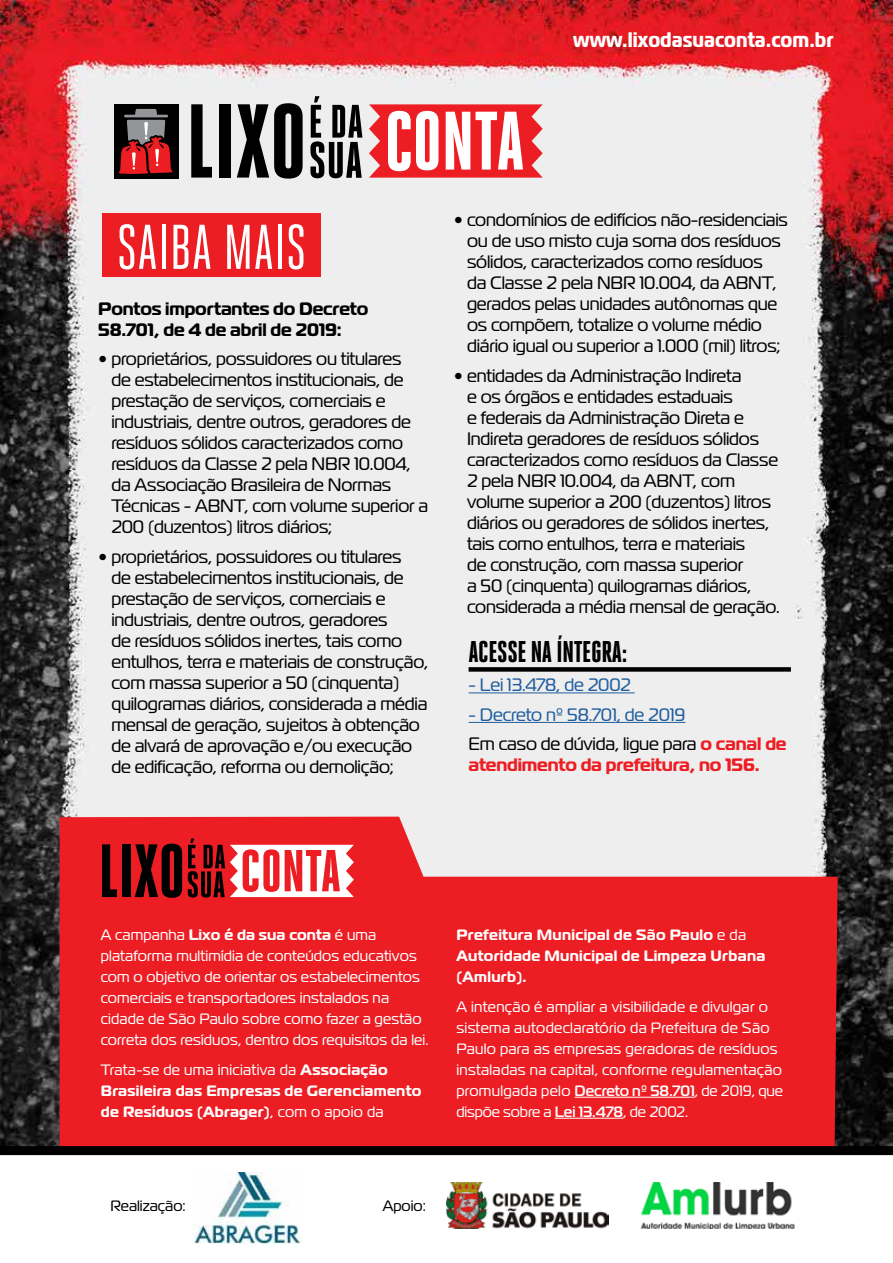
<style>
.page{position:relative;width:893px;height:1263px;background:#fff}
.page>*{position:absolute;margin:0;border:0;box-sizing:border-box;transform-origin:0 0}
.t1{font:63px "Heroic Condensed";color:#fff}
.t2{font:800 30px "Heroic Condensed";letter-spacing:-.01em;color:#000}
.t3{font:700 21px "Magistral Cond";color:#fff}
.t4{font:18px/21px "Magistral";letter-spacing:-.01em;color:#000}
.t5{font:700 18px/21px "Magistral";letter-spacing:-.01em;color:#000}
.t6{font:700 18px "Magistral";letter-spacing:-.01em;color:#ed1d24}
.t7{font:18px "Magistral";letter-spacing:-.01em;color:#215e9e}
.t8{font:15px/21px "Magistral";letter-spacing:.01em;color:#fff}
.t9{font:700 15px/21px "Magistral";letter-spacing:.02em;color:#fff}
.t10{font:15px "Magistral";color:#000}
.s1{color:#215e9e}
.s2{font-weight:700;color:#ed1d24}
.s3{font-weight:700}
.s4{font-weight:400}
.s5{font-weight:500}
</style>
<div class="page">
<img style="left:0;top:0;width:893px;height:1146px">
<div style="left:114px;top:104px;width:65px;height:75px;background:#000"></div>
<svg style="left:119px;top:109px;width:54px;height:65px"></svg>
<svg style="left:191px;top:104px;width:21px;height:74px;background:#5f5f5f"></svg>
<div style="left:219px;top:104px;width:11px;height:74px;background:#000"></div>
<svg style="left:237px;top:103px;width:66px;height:76px;background:#585858"></svg>
<svg style="left:310px;top:96px;width:52px;height:82px;background:#7d7d7d"></svg>
<svg style="left:369px;top:104px;width:174px;height:74px"></svg>
<div style="left:102px;top:213px;width:219px;height:64px;background:#ed1d24"></div>
<div style="left:469px;top:667px;width:322px;height:5px;background:#000"></div>
<hr style="left:469px;top:692px;width:166px;height:1px;background:#215e9e">
<hr style="left:469px;top:722px;width:216px;height:1px;background:#215e9e">
<svg style="left:60px;top:817px;width:778px;height:329px;background:#ec3238"></svg>
<hr style="left:575px;top:1097px;width:120px;height:1px;background:#fff">
<hr style="left:555px;top:1118px;width:68px;height:1px;background:#fff">
<svg style="left:102px;top:844px;width:15px;height:53px"></svg>
<div style="left:122px;top:844px;width:8px;height:53px;background:#000"></div>
<svg style="left:135px;top:844px;width:47px;height:54px;background:#550a0c"></svg>
<svg style="left:188px;top:838px;width:166px;height:59px"></svg>
<svg style="left:0;top:1146px;width:893px;height:97px"></svg>
<img style="left:194px;top:1172px;width:106px;height:72px">
<img style="left:446px;top:1182px;width:162px;height:46px">
<img style="left:636px;top:1182px;width:162px;height:46px">
<p class="t3" style="left:573px;top:26px;width:262px">www.lixodasuaconta.com.br</p>
<h1 class="t1" style="left:117px;top:213px;width:191px">SAIBA MAIS</h1>
<p class="t5" style="left:98px;top:298px;width:272px">Pontos importantes do Decreto<br>58.701, de 4 de abril de 2019:</p>
<p class="t4" style="left:111px;top:348px;width:318px;text-indent:-13px">• proprietários, possuidores ou titulares<br>de estabelecimentos institucionais, de prestação de serviços, comerciais e industriais, dentre outros, geradores de resíduos sólidos caracterizados como resíduos da Classe 2 pela NBR 10.004, da Associação Brasileira de Normas Técnicas - ABNT, com volume superior a 200 (duzentos) litros diários;</p>
<p class="t4" style="left:111px;top:546px;width:319px;text-indent:-13px">• proprietários, possuidores ou titulares<br>de estabelecimentos institucionais, de prestação de serviços, comerciais e industriais, dentre outros, geradores<br>de resíduos sólidos inertes, tais como entulhos, terra e materiais de construção, com massa superior a 50 (cinquenta) quilogramas diários, considerada a média mensal de geração, sujeitos à obtenção de alvará de aprovação e/ou execução de edificação, reforma ou demolição;</p>
<p class="t4" style="left:467px;top:209px;width:322px;text-indent:-13px">• condomínios de edifícios não-residenciais ou de uso misto cuja soma dos resíduos sólidos, caracterizados como resíduos<br>da Classe 2 pela NBR 10.004, da ABNT, gerados pelas unidades autônomas que os compõem, totalize o volume médio diário igual ou superior a 1.000 (mil) litros;</p>
<p class="t4" style="left:467px;top:365px;width:314px;text-indent:-13px">• entidades da Administração Indireta<br>e os órgãos e entidades estaduais<br>e federais da Administração Direta e Indireta geradores de resíduos sólidos caracterizados como resíduos da Classe 2 pela NBR 10.004, da ABNT, com volume superior a 200 (duzentos) litros diários ou geradores de sólidos inertes, tais como entulhos, terra e materiais<br>de construção, com massa superior<br>a 50 (cinquenta) quilogramas diários, considerada a média mensal de geração.</p>
<h2 class="t2" style="left:469px;top:635px;width:160px">ACESSE NA ÍNTEGRA:</h2>
<p class="t7" style="left:469px;top:674px;width:164px">- Lei 13.478, de 2002</p>
<p class="t4" style="left:469px;top:699px;width:319px;line-height:29.5px"><span class="s1">- Decreto nº 58.701, de 2019<br></span>Em caso de dúvida, ligue para <span class="s2">o canal de</span></p>
<p class="t6" style="left:469px;top:753px;width:292px">atendimento da prefeitura, no 156.</p>
<p class="t8" style="left:101px;top:924px;width:329px">A campanha <span class="s3">Lixo é da sua conta</span> é uma plataforma multimídia de conteúdos educativos com o objetivo de orientar os estabelecimentos comerciais e transportadores instalados na cidade de São Paulo sobre como fazer a gestão correta dos resíduos, dentro dos requisitos da lei.</p>
<p class="t9" style="left:101px;top:1059px;width:322px"><span class="s4">Trata-se de uma iniciativa da</span> Associação<br>Brasileira das Empresas de Gerenciamento de Resíduos (Abrager)<span class="s4">, com o apoio da</span></p>
<p class="t9" style="left:456px;top:924px;width:310px">Prefeitura Municipal de São Paulo <span class="s4">e da<br></span>Autoridade Municipal de Limpeza Urbana (Amlurb).</p>
<p class="t8" style="left:456px;top:996px;width:328px">A intenção é ampliar a visibilidade e divulgar o sistema autodeclaratório da Prefeitura de São Paulo para as empresas geradoras de resíduos instaladas na capital, conforme regulamentação promulgada pelo <span class="s5">Decreto nº 58.701</span>, de 2019, que dispõe sobre a <span class="s5">Lei 13.478</span>, de 2002.</p>
<p class="t10" style="left:111px;top:1196px;width:77px">Realização:</p>
<p class="t10" style="left:383px;top:1196px;width:45px">Apoio:</p>
</div>
